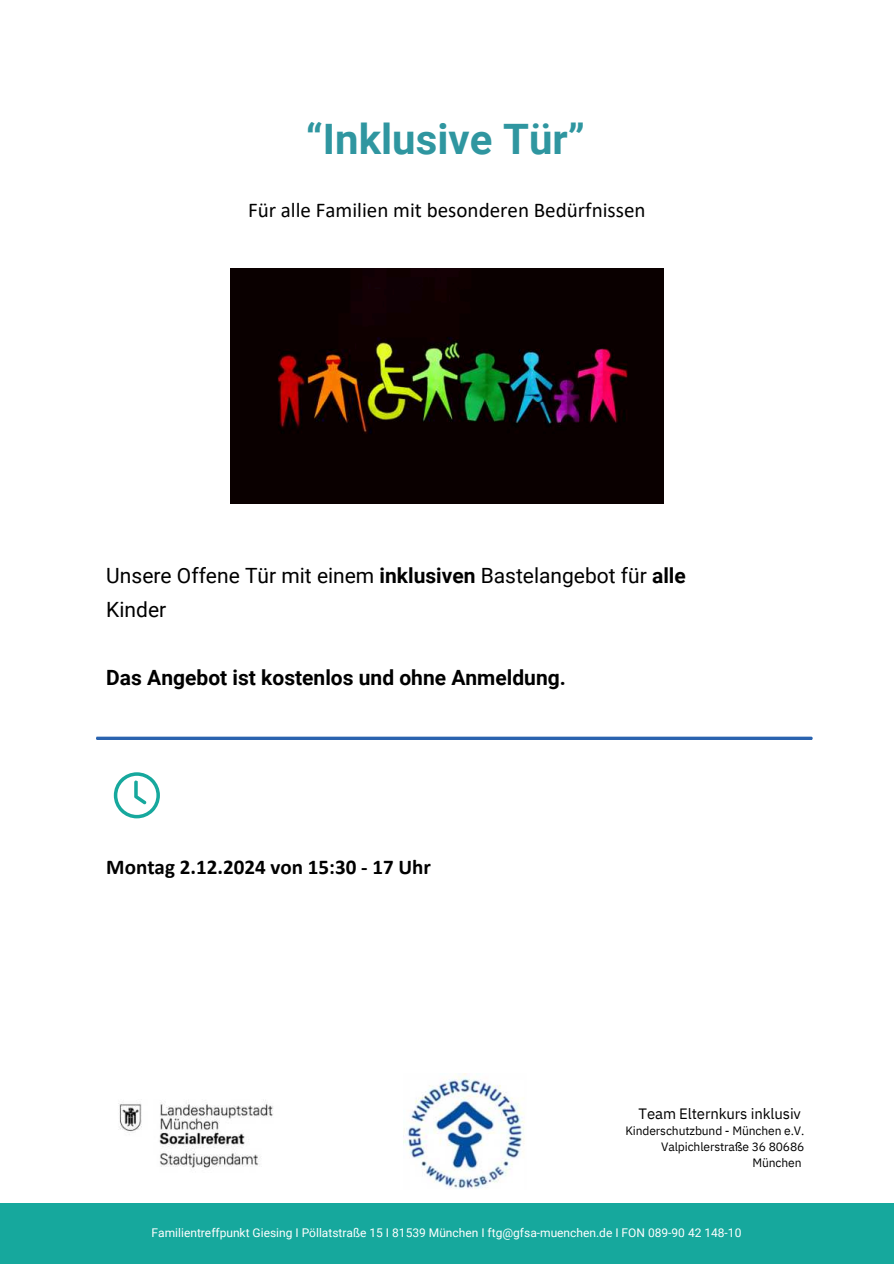
<style>
.page{position:relative;width:894px;height:1264px;background:#fff}
.page>*{position:absolute;margin:0;border:0;box-sizing:border-box;transform-origin:0 0}
.t1{font:700 42px "Roboto";color:#2f96a0}
.t2{font:21px/33.8px "Roboto";color:#000}
.t3{font:21px "Calibri";color:#000}
.t4{font:700 21px "Roboto";color:#000}
.t5{font:700 21px "Calibri";color:#000}
.t6{font:15px "IBM Plex Sans";letter-spacing:-.01em;color:#000}
.t7{font:12px "Roboto";color:#fff}
.t8{font:12px/15.8px "IBM Plex Sans";letter-spacing:-.01em;color:#000;text-align:right}
.s1{font-weight:700}
</style>
<div class="page">
<svg style="left:114px;top:772px;width:46px;height:46px"></svg>
<div style="left:0;top:1203px;width:893px;height:60px;background:#16a89d"></div>
<svg style="left:96px;top:736px;width:716px;height:4px"></svg>
<img style="left:118px;top:1100px;width:155px;height:68px">
<img style="left:403px;top:1073px;width:122px;height:116px">
<img style="left:230px;top:268px;width:433px;height:235px">
<h1 class="t1" style="left:306px;top:109px;width:281px">&lt;Inklusive Tür=</h1>
<h2 class="t3" style="left:248px;top:195px;width:399px">Für alle Familien mit besonderen Bedürfnissen</h2>
<h2 class="t2" style="left:106px;top:558px;width:581px">Unsere Offene Tür mit einem <span class="s1">inklusiven</span> Bastelangebot für <span class="s1">alle<br></span>Kinder</h2>
<h2 class="t4" style="left:106px;top:662px;width:461px">Das Angebot ist kostenlos und ohne Anmeldung.</h2>
<h2 class="t5" style="left:106px;top:851px;width:326px">Montag 2.12.2024 von 15:30 - 17 Uhr</h2>
<p class="t6" style="left:638px;top:1101px;width:164px">Team Elternkurs inklusiv</p>
<p class="t8" style="left:625px;top:1122px;width:180px">Kinderschutzbund - München e.V.<br>Valpichlerstraße 36 80686<br>München</p>
<p class="t7" style="left:152px;top:1223px;width:591px">Familientreffpunkt Giesing I Pöllatstraße 15 I 81539 München I ftg@gfsa-muenchen.de I FON 089-90 42 148-10</p>
</div>
